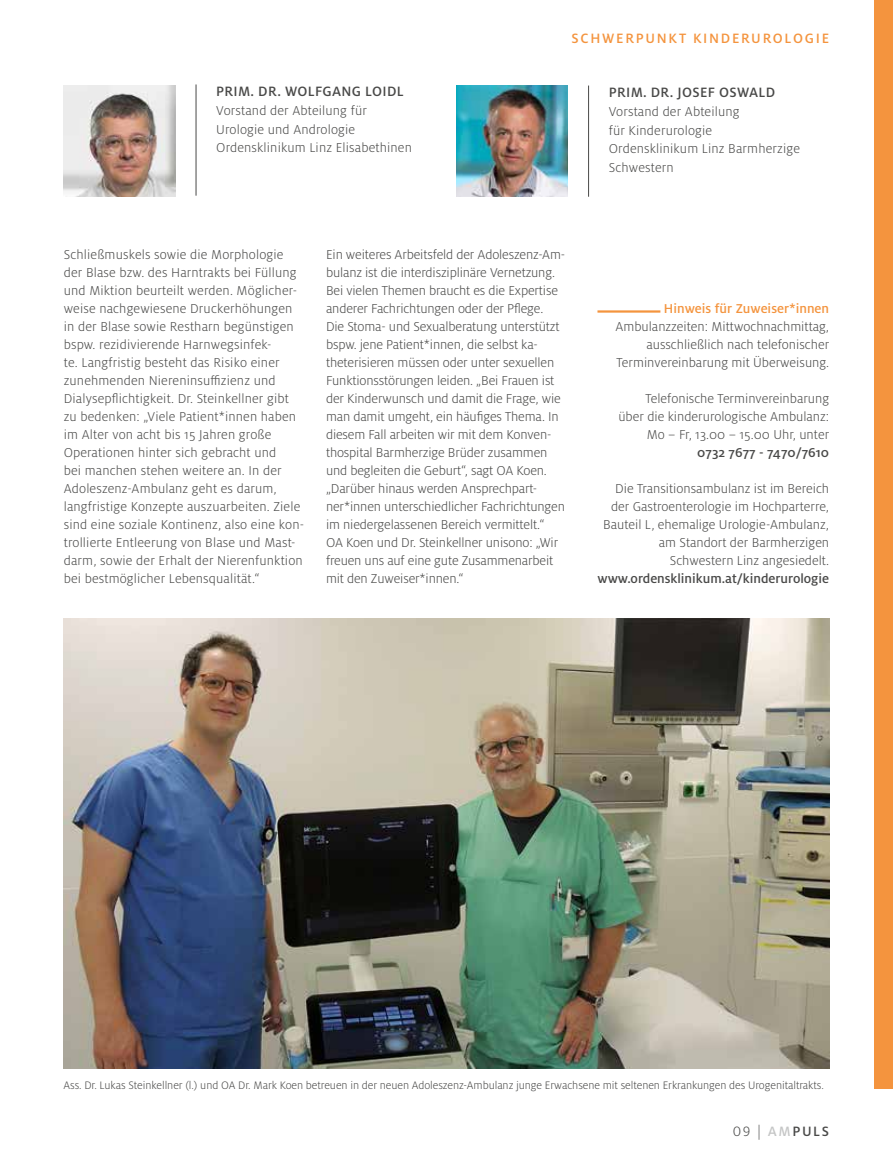
<style>
.page{position:relative;width:893px;height:1174px;background:#fff}
.page>*{position:absolute;margin:0;border:0;box-sizing:border-box;transform-origin:0 0}
.t1{font:500 15px "Milo OT";letter-spacing:.02em;color:#494948}
.t2{font:500 15px "Milo OT";letter-spacing:.115em;color:#f4943e}
.t3{font:300 14.25px/18px "Milo OT";color:#494948}
.t4{font:500 14.25px "Milo OT";color:#494948}
.t5{font:500 14.25px "Milo OT";color:#f4943e}
.t6{font:300 12px "Milo OT";letter-spacing:-.005em;color:#494948}
.s1{font-weight:300}
.s2{color:#c5c6c6}
</style>
<div class="page">
<img style="left:64px;top:619px;width:765px;height:450px">
<img style="left:456px;top:85px;width:112px;height:112px">
<img style="left:64px;top:85px;width:111px;height:112px">
<hr style="left:196px;top:84px;width:1px;height:112px;background:#494948">
<hr style="left:588px;top:86px;width:1px;height:111px;background:#494948">
<hr style="left:597px;top:310px;width:63px;height:3px;background:#f4943e">
<div style="left:875px;top:0;width:18px;height:1089px;background:#f4943e"></div>
<p class="t1" style="left:216px;top:83px;width:189px">PRIM. DR. WOLFGANG LOIDL</p>
<p class="t3" style="left:216px;top:101px;width:197px;line-height:18.8px">Vorstand der Abteilung für<br>Urologie und Andrologie<br>Ordensklinikum Linz Elisabethinen</p>
<p class="t2" style="left:572px;top:30px;width:259px">SCHWERPUNKT KINDERUROLOGIE</p>
<p class="t1" style="left:609px;top:84px;width:168px">PRIM. DR. JOSEF OSWALD</p>
<p class="t3" style="left:609px;top:102px;width:193px;line-height:18.8px">Vorstand der Abteilung<br>für Kinderurologie<br>Ordensklinikum Linz Barmherzige<br>Schwestern</p>
<p class="t3" style="left:64px;top:245px;width:242px">Schließmuskels sowie die Morphologie der Blase bzw. des Harntrakts bei Füllung und Miktion beurteilt werden. Möglicher&shy;weise nachgewiesene Druckerhöhungen in der Blase sowie Restharn begünstigen bspw. rezidivierende Harnwegsinfek-<br>te. Langfristig besteht das Risiko einer zunehmenden Niereninsuffizienz und Dialysepflichtigkeit. Dr. Steinkellner gibt zu bedenken: „Viele Patient*innen haben im Alter von acht bis 15 Jahren große Operationen hinter sich gebracht und<br>bei manchen stehen weitere an. In der Adoleszenz-Ambulanz geht es darum, langfristige Konzepte auszuarbeiten. Ziele sind eine soziale Kontinenz, also eine kon&shy;trollierte Entleerung von Blase und Mast&shy;darm, sowie der Erhalt der Nierenfunktion bei bestmöglicher Lebensqualität.“</p>
<p class="t3" style="left:326px;top:245px;width:241px">Ein weiteres Arbeitsfeld der Adoleszenz-Am&shy;bulanz ist die interdisziplinäre Vernetzung.<br>Bei vielen Themen braucht es die Expertise anderer Fachrichtungen oder der Pflege.<br>Die Stoma- und Sexualberatung unterstützt bspw. jene Patient*innen, die selbst ka&shy;theterisieren müssen oder unter sexuellen Funktionsstörungen leiden. „Bei Frauen ist der Kinderwunsch und damit die Frage, wie man damit umgeht, ein häufiges Thema. In diesem Fall arbeiten wir mit dem Konven&shy;thospital Barmherzige Brüder zusammen und begleiten die Geburt“, sagt OA Koen. „Darüber hinaus werden Ansprechpart&shy;ner*innen unterschiedlicher Fachrichtungen im niedergelassenen Bereich vermittelt.“<br>OA Koen und Dr. Steinkellner unisono: „Wir freuen uns auf eine gute Zusammenarbeit mit den Zuweiser*innen.“</p>
<p class="t5" style="left:664px;top:300px;width:167px">Hinweis für Zuweiser*innen</p>
<p class="t3" style="left:616px;top:317px;width:215px;text-align:right">Ambulanzzeiten: Mittwochnachmittag, ausschließlich nach telefonischer<br>Terminvereinbarung mit Überweisung.</p>
<p class="t3" style="left:618px;top:389px;width:212px;text-align:right">Telefonische Terminvereinbarung über die kinderurologische Ambulanz:<br>Mo – Fr, 13.00 – 15.00 Uhr, unter</p>
<p class="t4" style="left:697px;top:444px;width:133px">0732 7677 - 7470/7610</p>
<p class="t3" style="left:603px;top:479px;width:228px;text-align:right">Die Transitionsambulanz ist im Bereich der Gastroenterologie im Hochparterre, Bauteil L, ehemalige Urologie-Ambulanz, am Standort der Barmherzigen Schwestern Linz angesiedelt.</p>
<p class="t4" style="left:597px;top:570px;width:233px">www.ordensklinikum.at/kinderurologie</p>
<p class="t6" style="left:64px;top:1078px;width:762px">Ass. Dr. Lukas Steinkellner (l.) und OA Dr. Mark Koen betreuen in der neuen Adoleszenz-Ambulanz junge Erwachsene mit seltenen Erkrankungen des Urogenitaltrakts.</p>
<p class="t1" style="left:733px;top:1122px;width:98px"><span class="s1">09 |</span> <span class="s2">AM</span>PULS</p>
</div>
